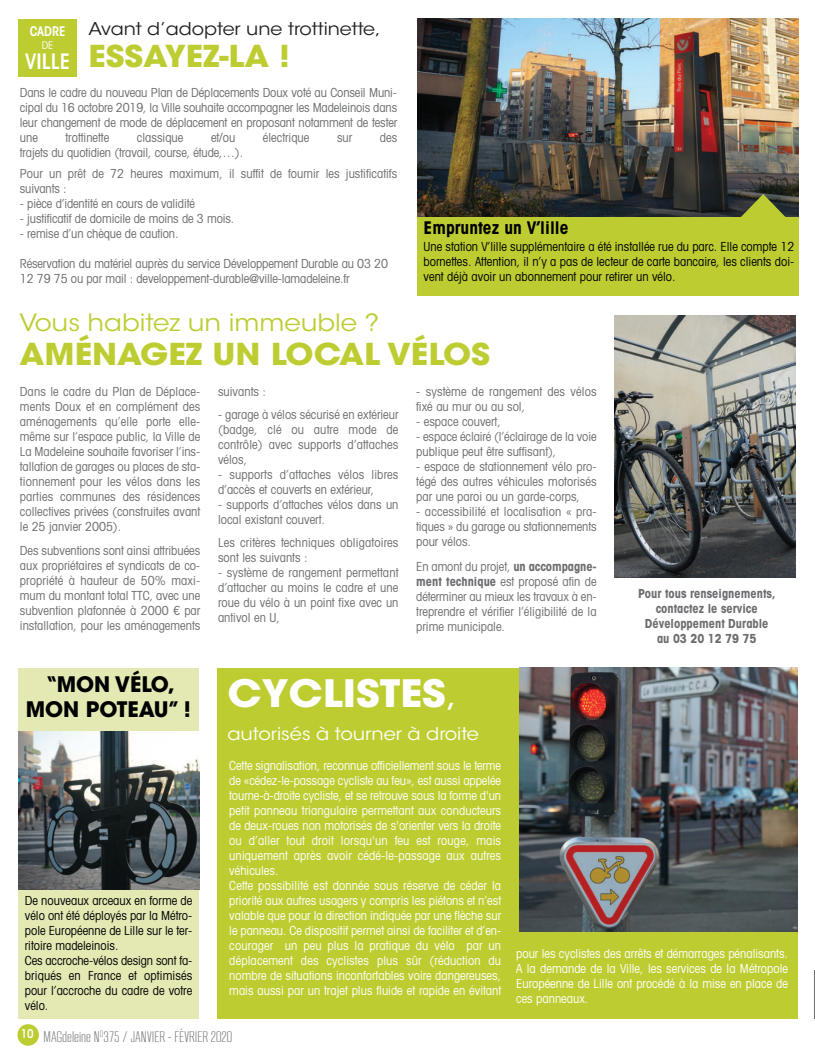
<style>
.page{position:relative;width:815px;height:1063px;background:#fff}
.page>*{position:absolute;margin:0;border:0;box-sizing:border-box;transform-origin:0 0}
.t1{font:700 37.5px "ITC Avant Garde Std";color:#fff;scale:1.1 1}
.t2{font:700 30px "ITC Avant Garde Std";color:#bdcd31;scale:1.1 1}
.t3{font:700 30px "ITC Avant Garde Std";color:#bdcd31;scale:1.09 1}
.t4{font:23.75px "ITC Avant Garde Std";color:#bdcd31;scale:1.1 1}
.t5{font:700 21.25px/24.9px "ITC Avant Garde Std";color:#000;text-align:center}
.t6{font:600 condensed 21px "ITC Avant Garde Std";color:#fff}
.t7{font:17.5px "ITC Avant Garde Std";color:#231f20;scale:1.09 1}
.t8{font:17.5px "ITC Avant Garde Std";color:#fff;scale:1.1 1}
.t9{font:700 condensed 17.5px "Avant Garde LT";color:#000}
.t10{font:300 15.12px "RB No 2";color:#6c6d70}
.t11{font:600 condensed 13.12px "ITC Avant Garde Std";color:#fff}
.t12{font:condensed 12.5px/15px "Avant Garde LT";color:#6c6d70;text-align:justify}
.t13{font:condensed 12.5px/15px "Avant Garde LT";color:#fff}
.t14{font:condensed 12.5px/15px "Avant Garde LT";color:#000}
.t15{font:700 condensed 12.5px/15px "Avant Garde LT";color:#6c6d70;text-align:center}
.t16{font:condensed 10.5px "Avant Garde LT";color:#fff}
.s1{font-weight:700}
.s2{font-weight:400}
</style>
<div class="page">
<div style="left:217px;top:668px;width:580px;height:351px;background:#bdcd31"></div>
<img style="left:417px;top:18px;width:381px;height:199px">
<div style="left:18px;top:668px;width:181px;height:351px;background:#e4e9b4"></div>
<img style="left:615px;top:316px;width:181px;height:262px">
<img style="left:18px;top:732px;width:182px;height:158px">
<img style="left:520px;top:668px;width:277px;height:263px">
<div style="left:417px;top:217px;width:381px;height:78px;background:#bdcd31"></div>
<div style="left:17px;top:1024px;width:22px;height:22px;background:#bdcd31;border-radius:50%"></div>
<hr style="left:814px;top:970px;width:1px;height:49px;background:#6c6d70">
<div style="left:19px;top:19px;width:58px;height:58px;background:#bdcd31"></div>
<svg style="left:741px;top:194px;width:45px;height:23px"></svg>
<h3 class="t7" style="left:89px;top:22px;width:269px">Avant d’adopter une trottinette,</h3>
<h2 class="t3" style="left:89px;top:45px;width:186px">ESSAYEZ-LA !</h2>
<p class="t12" style="left:20px;top:86px;width:379px">Dans le cadre du nouveau Plan de Déplacements Doux voté au Conseil Muni&shy;cipal du 16 octobre 2019, la Ville souhaite accompagner les Madeleinois dans leur changement de mode de déplacement en proposant notamment de tester une</p>
<p class="t11" style="left:30px;top:26px;width:37px">CADRE</p>
<p class="t16" style="left:42px;top:41px;width:13px">DE</p>
<h3 class="t6" style="left:25px;top:53px;width:46px">VILLE</h3>
<p class="t12" style="left:66px;top:131px;width:45px">trottinette</p>
<p class="t12" style="left:137px;top:131px;width:48px">classique</p>
<p class="t12" style="left:211px;top:131px;width:26px">et/ou</p>
<p class="t12" style="left:263px;top:131px;width:48px">électrique</p>
<p class="t12" style="left:337px;top:131px;width:17px">sur</p>
<p class="t12" style="left:380px;top:131px;width:19px">des</p>
<p class="t12" style="left:20px;top:143px;width:379px;line-height:21.2px">trajets du quotidien (travail, course, étude,…).<br>Pour un prêt de 72 heures maximum, il suffit de fournir les justificatifs</p>
<p class="t12" style="left:20px;top:182px;width:48px">suivants :</p>
<p class="t12" style="left:20px;top:197px;width:177px">- pièce d’identité en cours de validité</p>
<p class="t12" style="left:20px;top:212px;width:216px">- justificatif de domicile de moins de 3 mois.</p>
<p class="t12" style="left:20px;top:227px;width:160px">- remise d’un chèque de caution.</p>
<p class="t12" style="left:20px;top:257px;width:370px">Réservation du matériel auprès du service Développement Durable au 03 20<br>12 79 75 ou par mail : developpement-durable@ville-lamadeleine.fr</p>
<h3 class="t9" style="left:424px;top:221px;width:146px">Empruntez un V’lille</h3>
<p class="t14" style="left:424px;top:240px;width:372px;text-align:justify">Une station V’lille supplémentaire a été installée rue du parc. Elle compte 12 bornettes. Attention, il n’y a pas de lecteur de carte bancaire, les clients doi&shy;vent déjà avoir un abonnement pour retirer un vélo.</p>
<h3 class="t4" style="left:20px;top:314px;width:329px">Vous habitez un immeuble ?</h3>
<h2 class="t2" style="left:20px;top:343px;width:429px">AMÉNAGEZ UN LOCAL VÉLOS</h2>
<p class="t12" style="left:20px;top:385px;width:182px">Dans le cadre du Plan de Déplace&shy;ments Doux et en complément des aménagements qu’elle porte elle&shy;même sur l’espace public, la Ville de La Madeleine souhaite favoriser l’ins&shy;tallation de garages ou places de sta&shy;tionnement pour les vélos dans les parties communes des résidences collectives privées (construites avant le 25 janvier 2005).</p>
<p class="t12" style="left:20px;top:544px;width:182px">Des subventions sont ainsi attribuées aux propriétaires et syndicats de co&shy;propriété à hauteur de 50% maxi&shy;mum du montant total TTC, avec une subvention plafonnée à 2000 € par installation, pour les aménagements</p>
<h3 class="t5" style="left:26px;top:674px;width:167px">“MON VÉLO,<br>MON POTEAU” !</h3>
<p class="t12" style="left:218px;top:385px;width:49px">suivants :</p>
<p class="t12" style="left:218px;top:408px;width:182px">- garage à vélos sécurisé en extérieur (badge, clé ou autre mode de contrôle) avec supports d’attaches vélos,</p>
<p class="t12" style="left:218px;top:468px;width:182px">- supports d’attaches vélos libres d’accès et couverts en extérieur,</p>
<p class="t12" style="left:218px;top:498px;width:182px">- supports d’attaches vélos dans un local existant couvert.</p>
<p class="t12" style="left:218px;top:537px;width:182px">Les critères techniques obligatoires sont les suivants :</p>
<p class="t12" style="left:218px;top:567px;width:182px">- système de rangement permettant d’attacher au moins le cadre et une roue du vélo à un point fixe avec un antivol en U,</p>
<p class="t12" style="left:416px;top:385px;width:182px">- système de rangement des vélos fixé au mur ou au sol,</p>
<p class="t12" style="left:416px;top:415px;width:86px">- espace couvert,</p>
<p class="t12" style="left:416px;top:430px;width:182px">- espace éclairé (l’éclairage de la voie publique peut être suffisant),</p>
<p class="t12" style="left:416px;top:460px;width:182px">- espace de stationnement vélo pro&shy;tégé des autres véhicules motorisés par une paroi ou un garde-corps,</p>
<p class="t12" style="left:416px;top:505px;width:182px">- accessibilité et localisation « pra&shy;tiques » du garage ou stationnements pour vélos.</p>
<p class="t12" style="left:416px;top:560px;width:182px">En amont du projet, <span class="s1">un accompagne&shy;ment technique</span> est proposé afin de déterminer au mieux les travaux à en&shy;treprendre et vérifier l’éligibilité de la prime municipale.</p>
<h1 class="t1" style="left:227px;top:680px;width:211px">CYCLISTES<span class="s2">,</span></h1>
<h3 class="t8" style="left:227px;top:727px;width:230px">autorisés à tourner à droite</h3>
<p class="t15" style="left:638px;top:588px;width:139px">Pour tous renseignements, contactez le service<br>Développement Durable au 03 20 12 79 75</p>
<p class="t14" style="left:25px;top:894px;width:169px">De nouveaux arceaux en forme de vélo ont été déployés par la Métro&shy;pole Européenne de Lille sur le ter&shy;ritoire madeleinois.<br>Ces accroche-vélos design sont fa&shy;briqués en France et optimisés pour l’accroche du cadre de votre vélo.</p>
<p class="t13" style="left:229px;top:759px;width:273px">Cette signalisation, reconnue officiellement sous le terme de «cédez-le-passage cycliste au feu», est aussi appelée tourne-à-droite cycliste, et se retrouve sous la forme d'un petit panneau triangulaire permettant aux conducteurs de deux-roues non motorisés de s'orienter vers la droite ou d’aller tout droit lorsqu'un feu est rouge, mais uniquement après avoir cédé-le-passage aux autres véhicules.<br>Cette possibilité est donnée sous réserve de céder la priorité aux autres usagers y compris les piétons et n’est valable que pour la direction indiquée par une flèche sur le panneau. Ce dispositif permet ainsi de faciliter et d’en&shy;courager un peu plus la pratique du vélo par un déplacement des cyclistes plus sûr (réduction du nombre de situations inconfortables voire dangereuses, mais aussi par un trajet plus fluide et rapide en évitant</p>
<p class="t10" style="left:21px;top:1031px;width:213px"><sup>10</sup> MAGdeleine N<sup>O</sup>375 / JANVIER - FÉVRIER 2020</p>
<p class="t13" style="left:516px;top:947px;width:273px;text-align:justify">pour les cyclistes des arrêts et démarrages pénalisants.<br>A la demande de la Ville, les services de la Métropole Européenne de Lille ont procédé à la mise en place de ces panneaux.</p>
</div>
